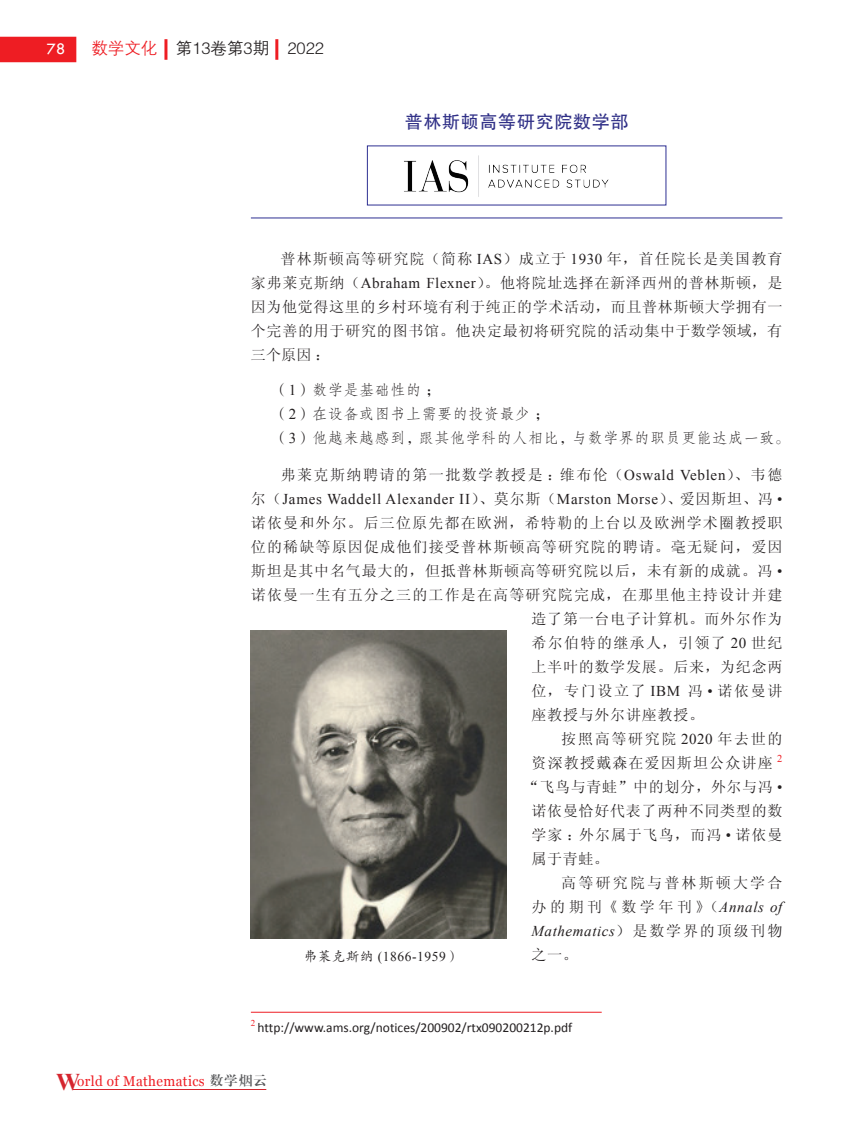
<style>
.page{position:relative;width:859px;height:1123px;background:#fff}
.page>*{position:absolute;margin:0;border:0;box-sizing:border-box;transform-origin:0 0}
.t1{font:18px "FZHTK GBK1 0";letter-spacing:.04em;color:#303087}
.t2{font:16.5px "FZZDXK GBK1 0";color:#231f20}
.t3{font:16.5px "Tw Cen";color:#fff}
.t4{font:15px/24px "Sim Sun";letter-spacing:.075em;color:#231f20;text-align:justify}
.t5{font:15px/24px "FZFSK GBK1 0";letter-spacing:.04em;color:#231f20}
.t6{font:15px "Sim Sun";letter-spacing:.05em;color:#231f20}
.t7{font:15px "Times New Roman";letter-spacing:.05em;color:#231f20}
.t8{font:15px "Sim Sun";letter-spacing:.1em;color:#231f20}
.t9{font:15px "Sim Sun";letter-spacing:.055em;color:#231f20}
.t10{font:15px "Sim Sun";letter-spacing:.11em;color:#231f20}
.t11{font:italic 15px "Times New Roman";letter-spacing:.04em;color:#231f20}
.t12{font:15px "Sim Sun";letter-spacing:.235em;color:#231f20}
.t13{font:15px "Sim Sun";letter-spacing:.04em;color:#231f20}
.t14{font:15px "Sim Sun";letter-spacing:.145em;color:#231f20}
.t15{font:14.1px "Georgia";letter-spacing:.03em;color:#ee1d23;scale:.95 1}
.t16{font:13.5px "Calibri";color:#231f20}
.t17{font:13.5px "Times New Roman";letter-spacing:.04em;color:#231f20}
.t18{font:9px "Times New Roman";color:#ee1d23}
.s1{color:#ee1d23}
.s2{font-family:"Times New Roman"}
.s3{font-family:"Sim Sun"}
.s4{font-family:"Times New Roman";font-style:italic}
.s5{font-family:"Sim Sun";font-style:normal}
.s6{font-family:"FZKTK GBK1 0"}
.s7{font-family:"Times New Roman";font-weight:700;font-size:24px;color:#d5252e}
.s8{font-family:"FZXBSK GBK1 0";font-size:13.05px;color:#57585a}
</style>
<div class="page">
<hr style="left:73px;top:1089px;width:193px;height:1px;background:#d5252e">
<div style="left:0;top:37px;width:76px;height:25px;background:#ee1d23"></div>
<hr style="left:164px;top:39px;width:3px;height:21px;background:#ee1d23">
<hr style="left:275px;top:39px;width:3px;height:21px;background:#ee1d23">
<img style="left:404px;top:155px;width:205px;height:42px">
<img style="left:251px;top:630px;width:255px;height:308px">
<hr style="left:251px;top:218px;width:531px;height:1px;background:#2e3092">
<hr style="left:251px;top:1012px;width:351px;height:1px;background:#ee1d23">
<p class="t3" style="left:47px;top:39px;width:20px">78</p>
<p class="t2" style="left:91px;top:40px;width:234px"><span class="s1">数学文化</span> 第13卷第3期 2022</p>
<p class="t1" style="left:405px;top:112px;width:225px">普林斯顿高等研究院数学部</p>
<p class="t4" style="left:251px;top:247px;width:533px;text-indent:30px">普林斯顿高等研究院（简称 <span class="s2">IAS</span>）成立于 <span class="s2">1930</span> 年，首任院长是美国教育家弗莱克斯纳（<span class="s2">Abraham Flexner</span>）。他将院址选择在新泽西州的普林斯顿，是因为他觉得这里的乡村环境有利于纯正的学术活动，而且普林斯顿大学拥有一个完善的用于研究的图书馆。他决定最初将研究院的活动集中于数学领域，有三个原因：</p>
<p class="t5" style="left:273px;top:378px;width:518px">（<span class="s2">1</span>）数学是基础性的；<br>（<span class="s2">2</span>）在设备或图书上需要的投资最少；<br>（<span class="s2">3</span>）他越来越感到，跟其他学科的人相比，与数学界的职员更能达成一致。</p>
<p class="t8" style="left:281px;top:467px;width:503px">弗莱克斯纳聘请的第一批数学教授是：维布伦（<span class="s2">Oswald Veblen</span>）、韦德</p>
<p class="t7" style="left:251px;top:489px;width:533px"><span class="s3">尔（</span>James Waddell Alexander II<span class="s3">）、莫尔斯（</span>Marston Morse<span class="s3">）、爱因斯坦、冯</span> •</p>
<p class="t4" style="left:251px;top:511px;width:533px">诺依曼和外尔。后三位原先都在欧洲，希特勒的上台以及欧洲学术圈教授职</p>
<p class="t4" style="left:251px;top:535px;width:533px">位的稀缺等原因促成他们接受普林斯顿高等研究院的聘请。毫无疑问，爱因</p>
<p class="t9" style="left:251px;top:563px;width:533px">斯坦是其中名气最大的，但抵普林斯顿高等研究院以后，未有新的成就。冯 <span class="s2">•</span></p>
<p class="t4" style="left:251px;top:583px;width:533px">诺依曼一生有五分之三的工作是在高等研究院完成，在那里他主持设计并建</p>
<p class="t6" style="left:532px;top:611px;width:252px">造了第一台电子计算机。而外尔作为</p>
<p class="t4" style="left:532px;top:631px;width:252px">希尔伯特的继承人，引领了 <span class="s2">20</span> 世纪</p>
<p class="t6" style="left:532px;top:659px;width:252px">上半叶的数学发展。后来，为纪念两</p>
<p class="t10" style="left:532px;top:683px;width:252px">位，专门设立了 <span class="s2">IBM</span> 冯 <span class="s2">•</span> 诺依曼讲</p>
<p class="t6" style="left:532px;top:707px;width:174px">座教授与外尔讲座教授。</p>
<p class="t10" style="left:561px;top:731px;width:223px">按照高等研究院 <span class="s2">2020</span> 年去世的</p>
<p class="t4" style="left:531px;top:751px;width:252px">资深教授戴森在爱因斯坦公众讲座 <sup>2</sup></p>
<p class="t13" style="left:524px;top:779px;width:260px">“飞鸟与青蛙”中的划分，外尔与冯 <span class="s2">•</span></p>
<p class="t6" style="left:532px;top:803px;width:252px">诺依曼恰好代表了两种不同类型的数</p>
<p class="t4" style="left:532px;top:823px;width:252px">学家：外尔属于飞鸟，而冯 <span class="s2">•</span> 诺依曼</p>
<p class="t4" style="left:532px;top:847px;width:79px">属于青蛙。</p>
<p class="t14" style="left:561px;top:875px;width:223px">高等研究院与普林斯顿大学合</p>
<p class="t12" style="left:532px;top:899px;width:252px">办的期刊《数学年刊》（<span class="s4">Annals of</span></p>
<p class="t11" style="left:532px;top:920px;width:252px">Mathematics<span class="s5">）是数学界的顶级刊物</span></p>
<p class="t17" style="left:304px;top:947px;width:158px"><span class="s6">弗莱克斯纳</span> (1866-1959<span class="s6">）</span></p>
<p class="t4" style="left:532px;top:943px;width:48px">之一。</p>
<p class="t18" style="left:251px;top:1017px;width:6px">2</p>
<p class="t16" style="left:258px;top:1019px;width:316px">http://www.ams.org/notices/200902/rtx090200212p.pdf</p>
<p class="t15" style="left:56px;top:1071px;width:223px"><span class="s7">W</span>orld of Mathematics <span class="s8">数学烟云</span></p>
</div>
